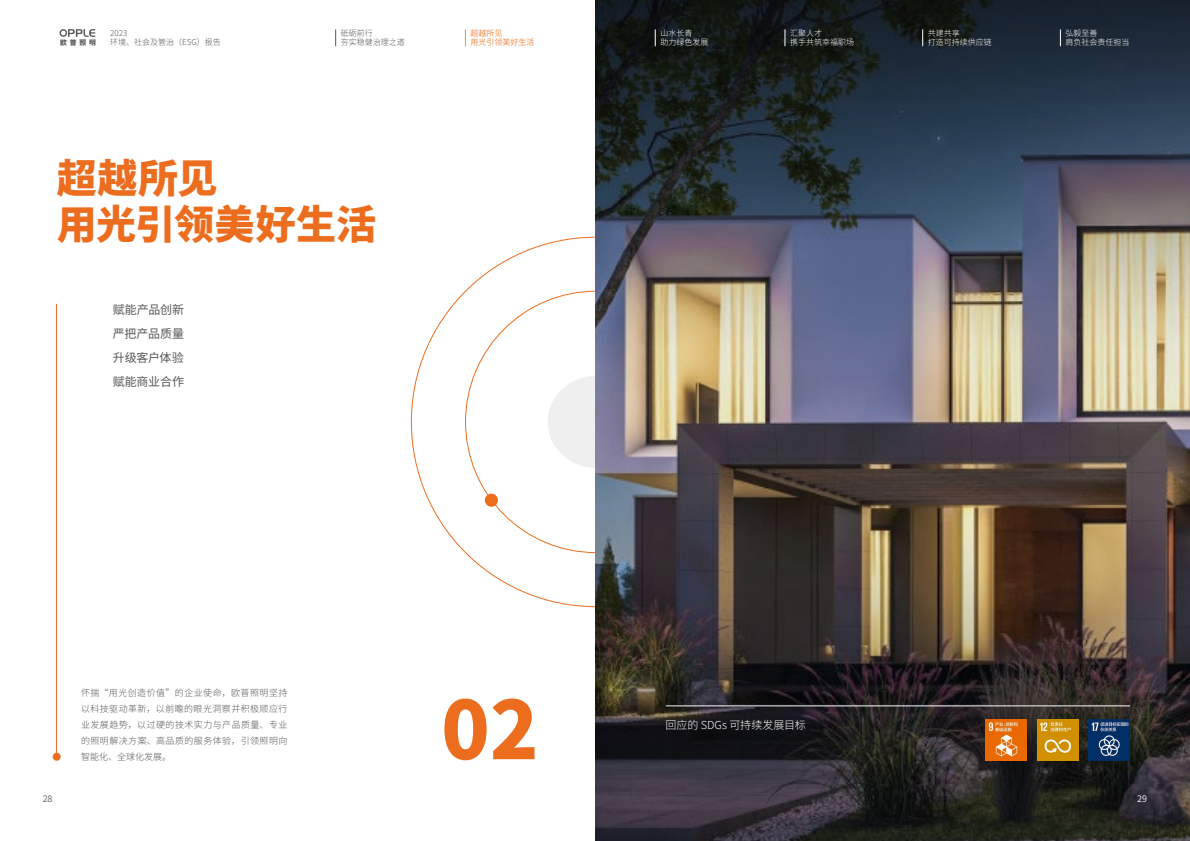
<style>
.page{position:relative;width:1190px;height:841px;background:#fff}
.page>*{position:absolute;margin:0;border:0;box-sizing:border-box;transform-origin:0 0}
.t1{font:800 80px "Source Han Sans SC";color:#ed6d1f}
.t2{font:800 40px/46px "Source Han Sans SC";letter-spacing:.005em;color:#ed6d1f}
.t3{font:12px/24px "Source Han Sans SC";letter-spacing:-.01em;color:#595757;text-align:justify}
.t4{font:300 11px "Source Han Sans SC";letter-spacing:-.005em;color:#fff}
.t5{font:300 9px/16px "Source Han Sans SC";letter-spacing:.05em;color:#595757;text-align:justify}
.t6{font:9px "Source Han Sans SC";color:#595757}
.t7{font:9px "Source Han Sans SC";color:#fff}
.t8{font:300 8px/9.6px "Source Han Sans SC";color:#fff}
.t9{font:300 8px/9.6px "Source Han Sans SC";color:#595757}
.t10{font:8px/9.6px "Source Han Sans SC";color:#f18d48}
.t11{font:800 6.8px "Source Han Sans SC";color:#595757}
</style>
<div class="page">
<svg style="left:335px;top:29px;width:1px;height:17px"></svg>
<svg style="left:465px;top:29px;width:1px;height:17px"></svg>
<svg style="left:60px;top:29px;width:35px;height:8px"></svg>
<svg style="left:411px;top:237px;width:184px;height:370px"></svg>
<div style="left:53px;top:753px;width:8px;height:8px;background:#ed6d1f;border-radius:50%"></div>
<div style="left:485px;top:494px;width:13px;height:13px;background:#ed6d1f;border-radius:50%"></div>
<hr style="left:56px;top:304px;width:1px;height:453px;background:#ed6d1f">
<img style="left:595px;top:0;width:595px;height:841px">
<svg style="left:785px;top:29px;width:1px;height:17px"></svg>
<svg style="left:922px;top:29px;width:1px;height:17px"></svg>
<svg style="left:1060px;top:29px;width:1px;height:17px"></svg>
<svg style="left:655px;top:29px;width:1px;height:17px"></svg>
<p class="t11" style="left:60px;top:39px;width:37px">欧普照明</p>
<p class="t9" style="left:110px;top:28px;width:112px">2023<br>环境、社会及管治（ESG）报告</p>
<p class="t9" style="left:341px;top:28px;width:65px">砥砺前行<br>夯实稳健治理之道</p>
<p class="t10" style="left:471px;top:28px;width:65px">超越所见<br>用光引领美好生活</p>
<h2 class="t2" style="left:57px;top:156px;width:321px">超越所见<br>用光引领美好生活</h2>
<h3 class="t3" style="left:113px;top:298px;width:73px">赋能产品创新严把产品质量升级客户体验赋能商业合作</h3>
<p class="t6" style="left:43px;top:794px;width:11px">28</p>
<p class="t5" style="left:81px;top:685px;width:208px">怀揣“用光创造价值”的企业使命，欧普照明坚持以科技驱动革新，以前瞻的眼光洞察并积极顺应行业发展趋势，以过硬的技术实力与产品质量、专业的照明解决方案、高品质的服务体验，引领照明向智能化、全球化发展。</p>
<h1 class="t1" style="left:441px;top:685px;width:99px">02</h1>
<p class="t8" style="left:660px;top:28px;width:49px">山水长青<br>助力绿色发展</p>
<p class="t8" style="left:790px;top:28px;width:65px">汇聚人才<br>携手共筑幸福职场</p>
<p class="t8" style="left:928px;top:28px;width:65px">共建共享<br>打造可持续供应链</p>
<p class="t8" style="left:1066px;top:28px;width:65px">弘毅至善<br>肩负社会责任担当</p>
<p class="t4" style="left:666px;top:719px;width:142px">回应的 SDGs 可持续发展目标</p>
<p class="t7" style="left:1137px;top:794px;width:11px">29</p>
</div>
